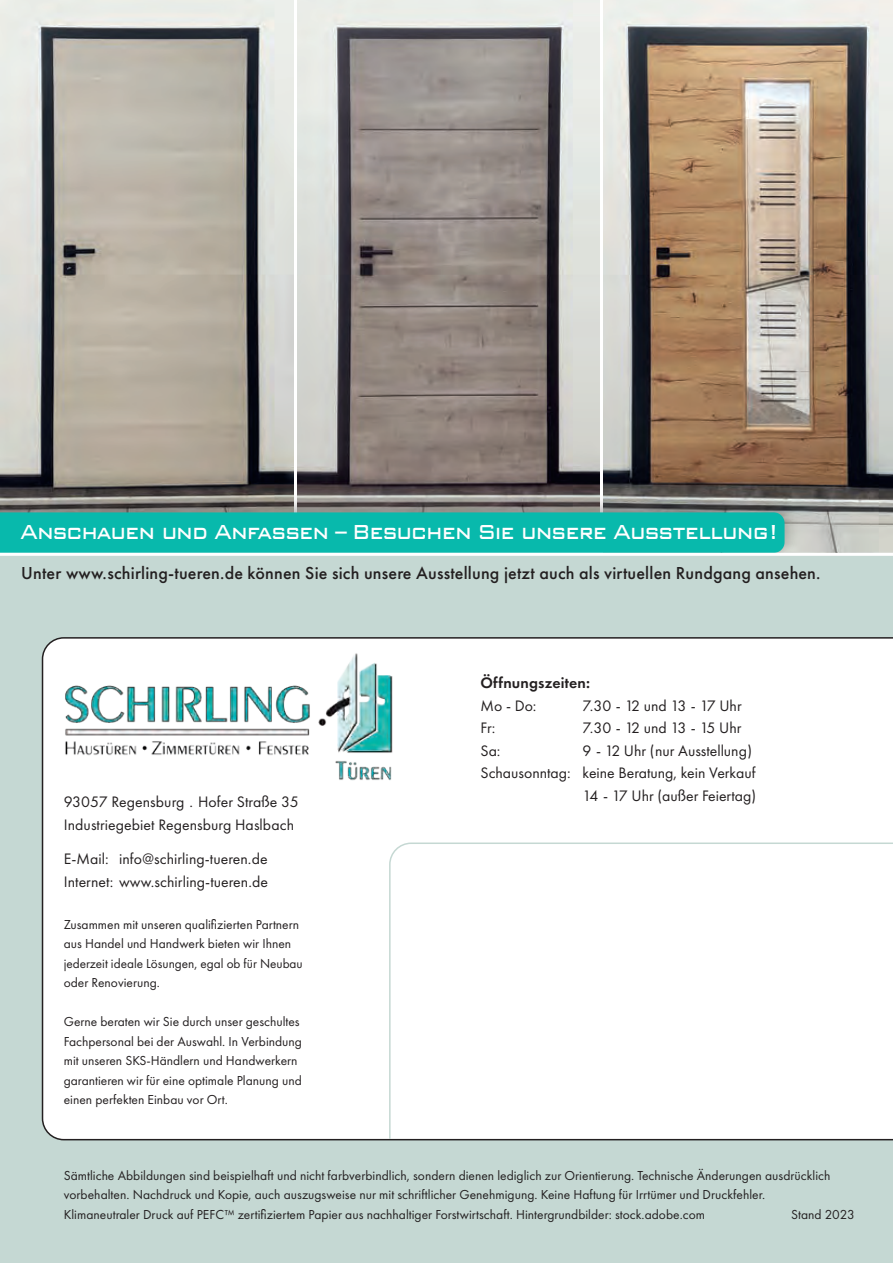
<style>
.page{position:relative;width:893px;height:1263px;background:#fff}
.page>*{position:absolute;margin:0;border:0;box-sizing:border-box;transform-origin:0 0}
.t1{font:500 21px "Banque Gothique RR";letter-spacing:.015em;color:#fff;scale:.92 1}
.t2{font:500 18px "Futura PT";letter-spacing:.01em;color:#231f20}
.t3{font:15.75px/22.5px "Futura PT";color:#231f20}
.t4{font:600 15.75px "Futura PT";letter-spacing:.01em;color:#231f20}
.t5{font:13.5px/19.5px "Futura PT";color:#231f20}
</style>
<div class="page">
<img style="left:604px;top:0;width:289px;height:553px">
<img style="left:298px;top:0;width:302px;height:494px">
<img style="left:0;top:0;width:293px;height:494px">
<div style="left:0;top:494px;width:799px;height:69px;background:#231f20;opacity:.35"></div>
<div style="left:0;top:512px;width:784px;height:41px;background:#08b9ac"></div>
<div style="left:0;top:556px;width:893px;height:707px;background:#c5d8d3"></div>
<div style="left:41px;top:637px;width:852px;height:504px;background:#fff"></div>
<div style="left:388px;top:842px;width:505px;height:298px;background:#fff"></div>
<hr style="left:0;top:553px;width:893px;height:3px;background:#fff">
<img style="left:55px;top:651px;width:344px;height:136px">
<h1 class="t1" style="left:21px;top:519px;width:821px">Anschauen und Anfassen – Besuchen Sie unsere Ausstellung!</h1>
<h2 class="t2" style="left:21px;top:562px;width:801px">Unter www.schirling-tueren.de können Sie sich unsere Ausstellung jetzt auch als virtuellen Rundgang ansehen.</h2>
<p class="t3" style="left:64px;top:791px;width:236px">93057 Regensburg . Hofer Straße 35<br>Industriegebiet Regensburg Haslbach</p>
<p class="t3" style="left:64px;top:848px;width:206px">E-Mail: info@schirling-tueren.de<br>Internet: www.schirling-tueren.de</p>
<p class="t5" style="left:64px;top:914px;width:240px">Zusammen mit unseren qualifizierten Partnern aus Handel und Handwerk bieten wir Ihnen jederzeit ideale Lösungen, egal ob für Neubau oder Renovierung.</p>
<p class="t5" style="left:64px;top:1012px;width:240px">Gerne beraten wir Sie durch unser geschultes Fachpersonal bei der Auswahl. In Verbindung mit unseren SKS-Händlern und Handwerkern garantieren wir für eine optimale Planung und einen perfekten Einbau vor Ort.</p>
<p class="t4" style="left:480px;top:673px;width:111px">Öffnungszeiten:</p>
<p class="t3" style="left:480px;top:694px;width:58px">Mo - Do:</p>
<p class="t3" style="left:582px;top:694px;width:161px">7.30 - 12 und 13 - 17 Uhr</p>
<p class="t3" style="left:480px;top:717px;width:16px">Fr:</p>
<p class="t3" style="left:582px;top:717px;width:160px">7.30 - 12 und 13 - 15 Uhr</p>
<p class="t3" style="left:480px;top:739px;width:22px">Sa:</p>
<p class="t3" style="left:480px;top:739px;width:277px;text-align:right">9 - 12 Uhr (nur Ausstellung)<br>Schausonntag: keine Beratung, kein Verkauf<br>14 - 17 Uhr (außer Feiertag)</p>
<p class="t5" style="left:64px;top:1165px;width:768px">Sämtliche Abbildungen sind beispielhaft und nicht farbverbindlich, sondern dienen lediglich zur Orientierung. Technische Änderungen ausdrücklich vorbehalten. Nachdruck und Kopie, auch auszugsweise nur mit schriftlicher Genehmigung. Keine Haftung für Irrtümer und Druckfehler.<br>Klimaneutraler Druck auf PEFC™ zertifiziertem Papier aus nachhaltiger Forstwirtschaft. Hintergrundbilder: stock.adobe.com</p>
<p class="t5" style="left:791px;top:1204px;width:65px">Stand 2023</p>
</div>
